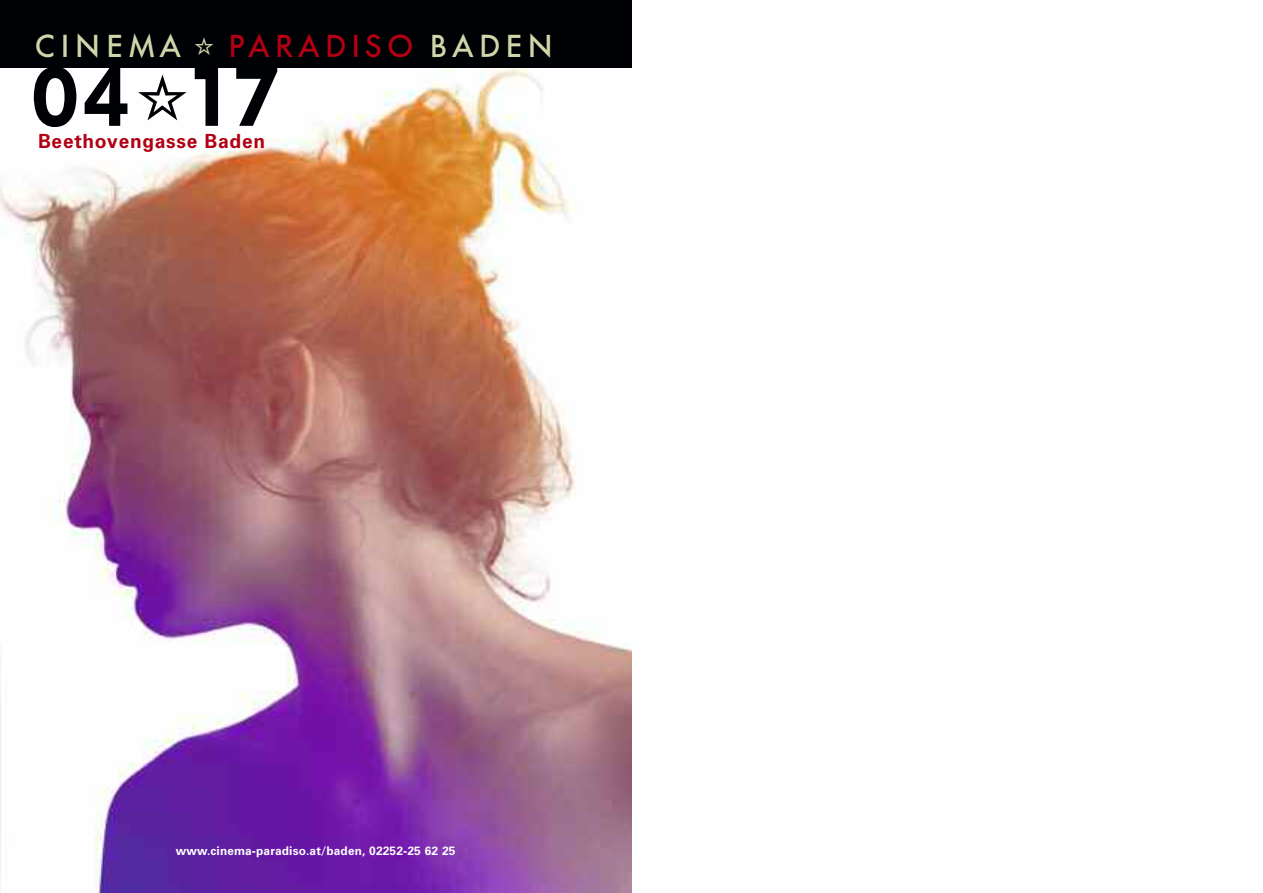
<style>
.page{position:relative;width:1263px;height:893px;background:#fff}
.page>*{position:absolute;margin:0;border:0;box-sizing:border-box;transform-origin:0 0}
.t1{font:600 82.05px "Futura BQ";color:#000104}
.t2{font:500 31.5px "Futura BQ";letter-spacing:.17em;color:#b10013}
.t3{font:500 31.5px "Futura BQ";letter-spacing:.21em;color:#ced6aa}
.t4{font:700 19.5px "Zurich BT";letter-spacing:.035em;color:#b10013}
.t5{font:700 12px "Zurich BT";letter-spacing:.01em;color:#fff}
.s1{color:#ced6aa}
</style>
<div class="page">
<img style="left:0;top:68px;width:631px;height:825px">
<div style="left:0;top:0;width:631px;height:68px;background:#000104"></div>
<svg style="left:138px;top:74px;width:49px;height:46px"></svg>
<h2 class="t3" style="left:35px;top:29px;width:148px">CINEMA</h2>
<h2 class="t2" style="left:229px;top:29px;width:325px">PARADISO <span class="s1">BADEN</span></h2>
<h1 class="t1" style="left:31px;top:51px;width:251px">04 17</h1>
<h3 class="t4" style="left:38px;top:134px;width:229px">Beethovengasse Baden</h3>
<p class="t5" style="left:176px;top:847px;width:281px">www.cinema-paradiso.at/baden, 02252-25 62 25</p>
</div>
